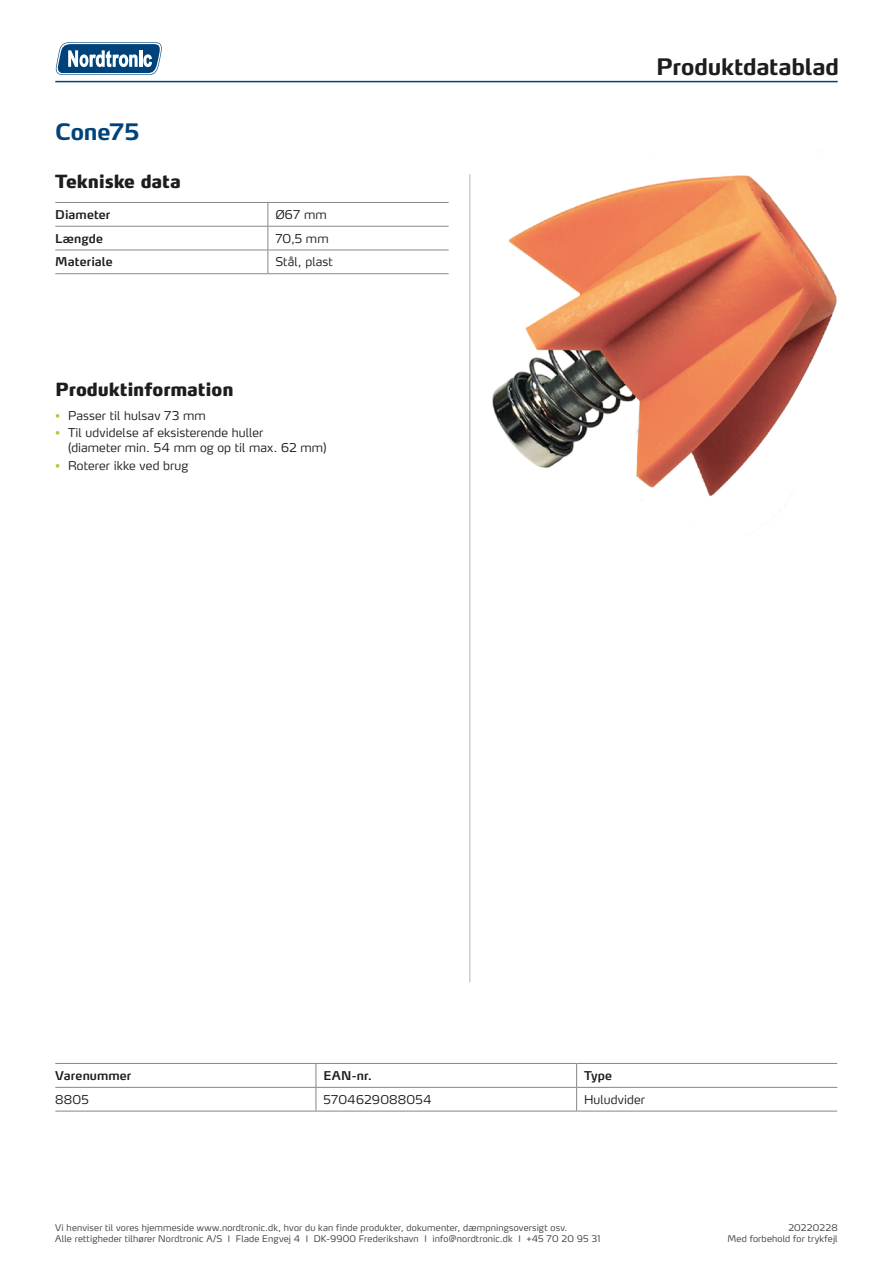
<style>
.page{position:relative;width:893px;height:1263px;background:#fff}
.page>*{position:absolute;margin:0;border:0;box-sizing:border-box;transform-origin:0 0}
.t1{font:700 22.5px "Max LF";letter-spacing:-.005em;color:#1d1d1b}
.Overskrift{font:700 22.5px "Max LF";letter-spacing:-.005em;color:#00437a}
.Mellemrubrik{font:900 18px "Max LF";letter-spacing:-.005em;color:#1d1d1b}
.Teknisk_data2{font:300 12px/15px "Max LF";letter-spacing:.01em;color:#1d1d1b}
.Teknisk_data1{font:600 12px "Max LF";letter-spacing:.01em;color:#1d1d1b}
.t2{font:300 9px/10.5px "Max LF";letter-spacing:.02em;color:#3d3d3c}
.s1{color:#aec43c}
</style>
<div class="page">
<hr style="left:55px;top:81px;width:783px;height:1px;background:#00437a">
<svg style="left:55px;top:42px;width:107px;height:33px"></svg>
<hr style="left:469px;top:174px;width:1px;height:808px;background:#b2b2b2">
<hr style="left:55px;top:226px;width:213px;height:1px;background:#878787">
<hr style="left:268px;top:226px;width:181px;height:1px;background:#878787">
<hr style="left:55px;top:250px;width:213px;height:1px;background:#878787">
<hr style="left:268px;top:250px;width:181px;height:1px;background:#878787">
<hr style="left:55px;top:202px;width:213px;height:1px;background:#878787">
<hr style="left:55px;top:273px;width:213px;height:1px;background:#878787">
<hr style="left:268px;top:202px;width:181px;height:1px;background:#878787">
<svg style="left:268px;top:203px;width:1px;height:70px"></svg>
<hr style="left:268px;top:273px;width:181px;height:1px;background:#878787">
<svg style="left:316px;top:1064px;width:1px;height:47px"></svg>
<svg style="left:576px;top:1064px;width:1px;height:47px"></svg>
<hr style="left:55px;top:1063px;width:261px;height:1px;background:#878787">
<hr style="left:316px;top:1063px;width:261px;height:1px;background:#878787">
<hr style="left:577px;top:1063px;width:260px;height:1px;background:#878787">
<hr style="left:55px;top:1087px;width:261px;height:1px;background:#878787">
<hr style="left:316px;top:1087px;width:261px;height:1px;background:#878787">
<hr style="left:577px;top:1087px;width:260px;height:1px;background:#878787">
<hr style="left:55px;top:1111px;width:261px;height:1px;background:#878787">
<hr style="left:316px;top:1111px;width:261px;height:1px;background:#878787">
<hr style="left:577px;top:1111px;width:260px;height:1px;background:#878787">
<img style="left:492px;top:175px;width:345px;height:322px">
<p class="Overskrift" style="left:55px;top:118px;width:86px">Cone75</p>
<p class="Mellemrubrik" style="left:55px;top:170px;width:127px">Tekniske data</p>
<p class="Teknisk_data1" style="left:55px;top:207px;width:57px">Diameter</p>
<p class="Teknisk_data2" style="left:275px;top:207px;width:53px">Ø67 mm</p>
<p class="Teknisk_data1" style="left:55px;top:231px;width:49px">Længde</p>
<p class="Teknisk_data2" style="left:275px;top:230px;width:55px">70,5 mm</p>
<p class="Teknisk_data1" style="left:55px;top:254px;width:59px">Materiale</p>
<p class="Teknisk_data2" style="left:275px;top:254px;width:59px">Stål, plast</p>
<p class="Mellemrubrik" style="left:55px;top:378px;width:180px">Produktinformation</p>
<p class="Teknisk_data2" style="left:55px;top:407px;width:152px"><span class="s1">•</span> Passer til hulsav 73 mm</p>
<p class="Teknisk_data2" style="left:68px;top:425px;width:260px;text-indent:-13px"><span class="s1">•</span> Til udvidelse af eksisterende huller<br>(diameter min. 54 mm og op til max. 62 mm)</p>
<p class="Teknisk_data2" style="left:55px;top:457px;width:135px"><span class="s1">•</span> Roterer ikke ved brug</p>
<h1 class="t1" style="left:656px;top:52px;width:185px">Produktdatablad</h1>
<p class="Teknisk_data1" style="left:55px;top:1068px;width:78px">Varenummer</p>
<p class="Teknisk_data1" style="left:323px;top:1068px;width:50px">EAN-nr.</p>
<p class="Teknisk_data1" style="left:584px;top:1068px;width:29px">Type</p>
<p class="Teknisk_data2" style="left:55px;top:1091px;width:35px">8805</p>
<p class="Teknisk_data2" style="left:323px;top:1091px;width:110px">5704629088054</p>
<p class="Teknisk_data2" style="left:584px;top:1091px;width:62px">Huludvider</p>
<p class="t2" style="left:55px;top:1222px;width:547px">Vi henviser til vores hjemmeside www.nordtronic.dk, hvor du kan finde produkter, dokumenter, dæmpningsoversigt osv.<br>Alle rettigheder tilhører Nordtronic A/S I Flade Engvej 4 I DK-9900 Frederikshavn I info@nordtronic.dk I +45 70 20 95 31</p>
<p class="t2" style="left:727px;top:1222px;width:112px;text-align:right">20220228<br>Med forbehold for trykfejl</p>
</div>
